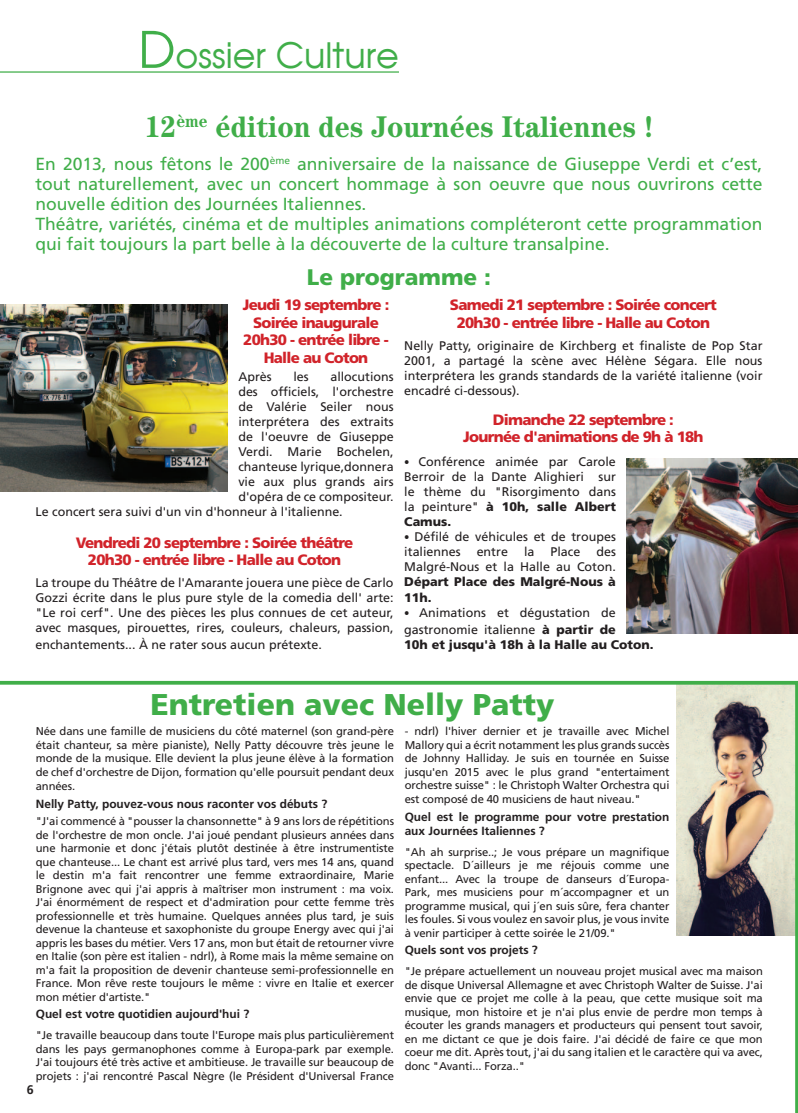
<style>
.page{position:relative;width:798px;height:1113px;background:#fff}
.page>*{position:absolute;margin:0;border:0;box-sizing:border-box;transform-origin:0 0}
.t1{font:35px "Moderne";color:#40ae49}
.t2{font:700 30px "Century";color:#40ae49;scale:.92 1}
.t3{font:900 30px "Frutiger LT Std";color:#40ae49}
.t4{font:900 22.5px "Frutiger LT Std";color:#40ae49}
.t5{font:17.5px/20px "Frutiger LT Std";color:#40ae49}
.t6{font:900 15px/17.5px "Frutiger LT Std";letter-spacing:-.05em;color:#d1232a;text-align:center}
.t7{font:12.5px/15px "Frutiger LT Std";color:#231f20;text-align:justify}
.t8{font:900 12.5px/16.5px "Frutiger LT Std";color:#231f20}
.t9{font:700 12.5px "Frutiger LT Std";color:#231f20}
.t10{font:700 11.88px/14.2px "Frutiger LT Std";color:#231f20}
.t11{font:11.25px/13.5px "Frutiger LT Std";letter-spacing:-.01em;color:#231f20;text-align:justify}
.s1{font-size:50px}
.s2{font-size:11.25px}
.s3{font-weight:900}
</style>
<div class="page">
<hr style="left:0;top:71px;width:399px;height:2px;background:#40ae49">
<img style="left:0;top:305px;width:228px;height:186px">
<img style="left:626px;top:459px;width:171px;height:174px">
<svg style="left:0;top:681px;width:797px;height:432px"></svg>
<h1 class="t1" style="left:138px;top:33px;width:262px"><span class="s1">D</span>ossier Culture</h1>
<h2 class="t2" style="left:145px;top:109px;width:554px">12<sup>ème</sup> édition des Journées Italiennes !</h2>
<p class="t5" style="left:35px;top:154px;width:728px">En 2013, nous fêtons le 200<sup>ème</sup> anniversaire de la naissance de Giuseppe Verdi et c’est, tout naturellement, avec un concert hommage à son oeuvre que nous ouvrirons cette nouvelle édition des Journées Italiennes.<br>Théâtre, variétés, cinéma et de multiples animations compléteront cette programmation qui fait toujours la part belle à la découverte de la culture transalpine.</p>
<h3 class="t4" style="left:307px;top:264px;width:186px">Le programme :</h3>
<h3 class="t6" style="left:243px;top:296px;width:148px">Jeudi 19 septembre :<br>Soirée inaugurale<br>20h30 - entrée libre -<br>Halle au Coton</h3>
<p class="t7" style="left:238px;top:369px;width:35px">Après</p>
<p class="t7" style="left:293px;top:369px;width:17px">les</p>
<p class="t7" style="left:330px;top:369px;width:65px">allocutions</p>
<p class="t7" style="left:238px;top:384px;width:157px">des officiels, l'orchestre</p>
<p class="t7" style="left:238px;top:399px;width:157px">de Valérie Seiler nous</p>
<p class="t7" style="left:238px;top:414px;width:157px">interprétera des extraits</p>
<p class="t7" style="left:238px;top:429px;width:157px">de l'oeuvre de Giuseppe</p>
<p class="t7" style="left:238px;top:444px;width:157px">Verdi. Marie Bochelen,</p>
<p class="t7" style="left:238px;top:459px;width:157px">chanteuse lyrique,donnera</p>
<p class="t7" style="left:238px;top:474px;width:157px">vie aux plus grands airs</p>
<p class="t7" style="left:238px;top:489px;width:157px">d'opéra de ce compositeur.</p>
<p class="t7" style="left:35px;top:504px;width:309px">Le concert sera suivi d'un vin d'honneur à l'italienne.</p>
<h3 class="t6" style="left:76px;top:533px;width:279px">Vendredi 20 septembre : Soirée théâtre<br>20h30 - entrée libre - Halle au Coton</h3>
<p class="t7" style="left:35px;top:575px;width:359px">La troupe du Théâtre de l'Amarante jouera une pièce de Carlo Gozzi écrite dans le plus pure style de la comedia dell' arte: "Le roi cerf". Une des pièces les plus connues de cet auteur, avec masques, pirouettes, rires, couleurs, chaleurs, passion,</p>
<p class="t7" style="left:35px;top:637px;width:288px">enchantements... À ne rater sous aucun prétexte.</p>
<h3 class="t6" style="left:450px;top:296px;width:268px">Samedi 21 septembre : Soirée concert<br>20h30 - entrée libre - Halle au Coton</h3>
<p class="t7" style="left:404px;top:338px;width:359px">Nelly Patty, originaire de Kirchberg et finaliste de Pop Star 2001, a partagé la scène avec Hélène Ségara. Elle nous interprétera les grands standards de la variété italienne (voir encadré ci-dessous).</p>
<h3 class="t6" style="left:463px;top:411px;width:242px">Dimanche 22 septembre :<br>Journée d'animations de 9h à 18h</h3>
<p class="t7" style="left:404px;top:454px;width:213px"><span class="s2">•</span> Conférence animée par Carole Berroir de la Dante Alighieri sur le thème du "Risorgimento dans la peinture" <span class="s3">à 10h, salle Albert Camus.</span></p>
<p class="t7" style="left:404px;top:529px;width:213px"><span class="s2">•</span> Défilé de véhicules et de troupes italiennes</p>
<p class="t7" style="left:404px;top:544px;width:213px;text-align:right">des<br>Malgré-Nous et la Halle au Coton.</p>
<p class="t8" style="left:404px;top:573px;width:213px">Départ Place des Malgré-Nous à<br>11h.</p>
<p class="t7" style="left:404px;top:604px;width:213px;line-height:16.5px"><span class="s2">•</span> Animations et dégustation de gastronomie italienne <span class="s3">à partir de</span></p>
<p class="t8" style="left:404px;top:636px;width:251px">10h et jusqu'à 18h à la Halle au Coton.</p>
<p class="t7" style="left:476px;top:544px;width:33px">entre</p>
<p class="t7" style="left:524px;top:544px;width:12px">la</p>
<p class="t7" style="left:550px;top:544px;width:31px">Place</p>
<h2 class="t3" style="left:150px;top:687px;width:405px">Entretien avec Nelly Patty</h2>
<p class="t11" style="left:36px;top:724px;width:359px">Née dans une famille de musiciens du côté maternel (son grand-père était chanteur, sa mère pianiste), Nelly Patty découvre très jeune le monde de la musique. Elle devient la plus jeune élève à la formation de chef d'orchestre de Dijon, formation qu'elle poursuit pendant deux années.</p>
<p class="t10" style="left:36px;top:797px;width:293px">Nelly Patty, pouvez-vous nous raconter vos débuts ?</p>
<p class="t11" style="left:36px;top:814px;width:359px">"J'ai commencé à "pousser la chansonnette" à 9 ans lors de répétitions de l'orchestre de mon oncle. J'ai joué pendant plusieurs années dans une harmonie et donc j'étais plutôt destinée à être instrumentiste que chanteuse... Le chant est arrivé plus tard, vers mes 14 ans, quand le destin m'a fait rencontrer une femme extraordinaire, Marie Brignone avec qui j'ai appris à maîtriser mon instrument : ma voix.<br>J'ai énormément de respect et d'admiration pour cette femme très professionnelle et très humaine. Quelques années plus tard, je suis devenue la chanteuse et saxophoniste du groupe Energy avec qui j'ai appris les bases du métier. Vers 17 ans, mon but était de retourner vivre en Italie (son père est italien - ndrl), à Rome mais la même semaine on m'a fait la proposition de devenir chanteuse semi-professionnelle en France. Mon rêve reste toujours le même : vivre en Italie et exercer mon métier d'artiste."</p>
<p class="t10" style="left:36px;top:1007px;width:215px">Quel est votre quotidien aujourd'hui ?</p>
<p class="t11" style="left:36px;top:1028px;width:359px">"Je travaille beaucoup dans toute l'Europe mais plus particulièrement dans les pays germanophones comme à Europa-park par exemple.<br>J'ai toujours été très active et ambitieuse. Je travaille sur beaucoup de projets : j'ai rencontré Pascal Nègre (le Président d'Universal France</p>
<p class="t11" style="left:404px;top:725px;width:266px">- ndrl) l'hiver dernier et je travaille avec Michel Mallory qui a écrit notamment les plus grands succès de Johnny Halliday. Je suis en tournée en Suisse jusqu'en 2015 avec le plus grand "entertaiment orchestre suisse" : le Christoph Walter Orchestra qui est composé de 40 musiciens de haut niveau."</p>
<p class="t10" style="left:404px;top:809px;width:266px">Quel est le programme pour votre prestation aux Journées Italiennes ?</p>
<p class="t11" style="left:404px;top:845px;width:266px">"Ah ah surprise..; Je vous prépare un magnifique spectacle. D´ailleurs je me réjouis comme une enfant... Avec la troupe de danseurs d´Europa-Park, mes musiciens pour m´accompagner et un programme musical, qui j´en suis sûre, fera chanter les foules. Si vous voulez en savoir plus, je vous invite à venir participer à cette soirée le 21/09."</p>
<p class="t10" style="left:404px;top:943px;width:135px">Quels sont vos projets ?</p>
<p class="t11" style="left:404px;top:964px;width:359px">"Je prépare actuellement un nouveau projet musical avec ma maison de disque Universal Allemagne et avec Christoph Walter de Suisse. J'ai envie que ce projet me colle à la peau, que cette musique soit ma musique, mon histoire et je n'ai plus envie de perdre mon temps à écouter les grands managers et producteurs qui pensent tout savoir, en me dictant ce que je dois faire. J'ai décidé de faire ce que mon coeur me dit. Après tout, j'ai du sang italien et le caractère qui va avec, donc "Avanti... Forza.."</p>
<p class="t9" style="left:27px;top:1082px;width:8px">6</p>
</div>
